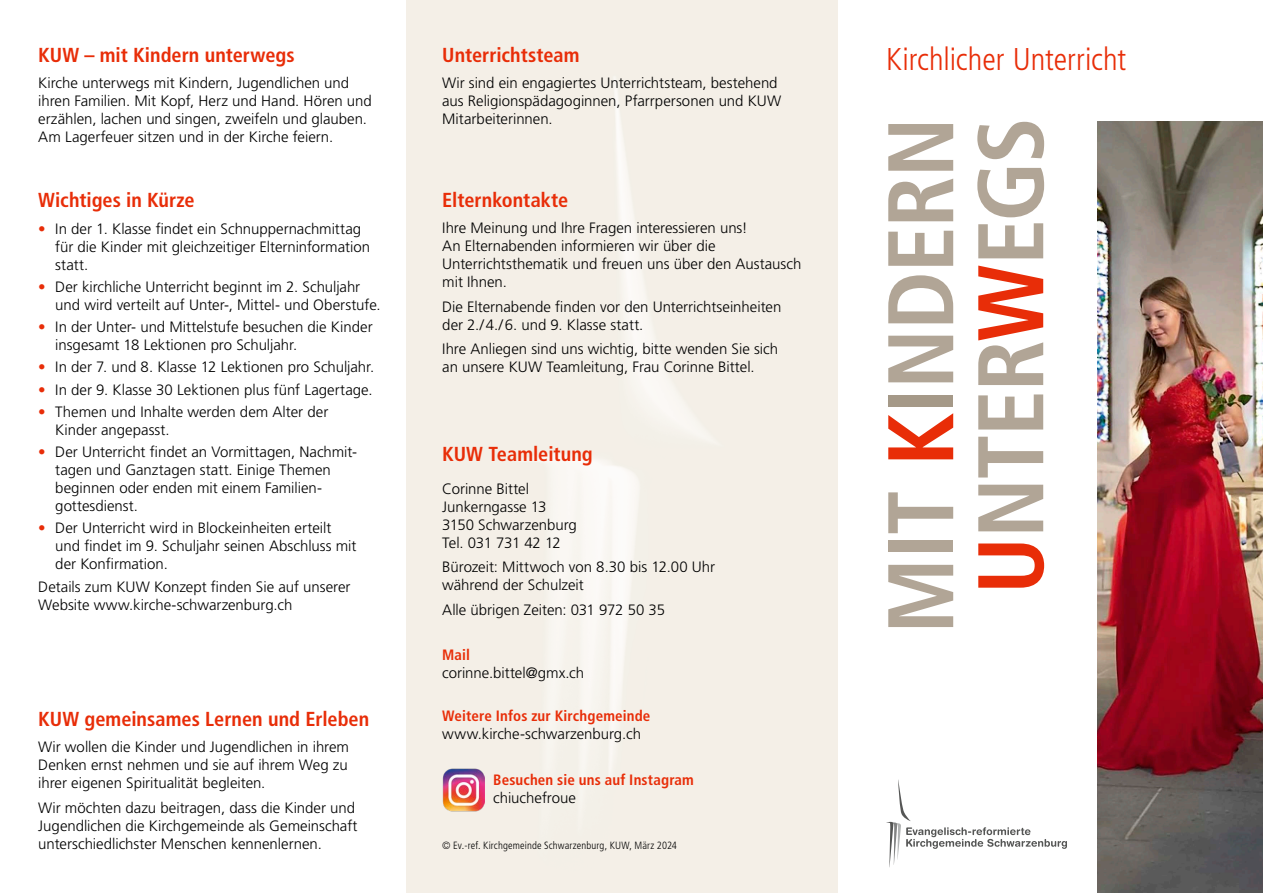
<style>
.page{position:relative;width:1263px;height:893px;background:#fff}
.page>*{position:absolute;margin:0;border:0;box-sizing:border-box;transform-origin:0 0}
.Tit0{font:700 condensed 93px "Frutiger LT Std";letter-spacing:-.015em;color:#b1a596}
.Fliesstext_KINDERK{font:300 condensed 31.5px "Frutiger LT Std";letter-spacing:-.005em;color:#e82d08}
.Titel1{font:700 condensed 20.25px "Frutiger LT Std";color:#e82d08}
.Fliesstext_KUW{font:300 15px/18px "Frutiger LT Std";color:#000}
.Fliesstext_KUW_Aufzä{font:300 15px/18px "Frutiger LT Std";color:#000}
.Titel3_KUW{font:700 condensed 15px "Frutiger LT Std";letter-spacing:.01em;color:#e82d08}
.Fliesstext_KUW_Einzu{font:300 15px "Frutiger LT Std";letter-spacing:-.005em;color:#000}
.Fliesstext_KUW-2{font:300 15px "Frutiger LT Std";letter-spacing:-.03em;color:#000}
.Fliesstext_KINDERK-2{font:300 condensed 10.5px "Frutiger LT Std";letter-spacing:.015em;color:#000}
.s1{color:#e82d08}
.s2{color:#a59988}
</style>
<div class="page">
<img style="left:1097px;top:122px;width:166px;height:771px">
<img style="left:442px;top:769px;width:43px;height:42px">
<svg style="left:886px;top:779px;width:181px;height:88px"></svg>
<p class="Titel1" style="left:38px;top:43px;width:258px">KUW – mit Kindern unterwegs</p>
<p class="Fliesstext_KUW" style="left:38px;top:75px;width:335px">Kirche unterwegs mit Kindern, Jugendlichen und ihren Familien. Mit Kopf, Herz und Hand. Hören und erzählen, lachen und singen, zweifeln und glauben.<br>Am Lagerfeuer sitzen und in der Kirche feiern.</p>
<p class="Titel1" style="left:38px;top:188px;width:158px">Wichtiges in Kürze</p>
<p class="Fliesstext_KUW_Aufzä" style="left:55px;top:220px;width:316px;text-indent:-17px"><span class="s1">•</span> In der 1. Klasse findet ein Schnuppernachmittag für die Kinder mit gleichzeitiger Elterninformation statt.</p>
<p class="Fliesstext_KUW_Aufzä" style="left:55px;top:278px;width:327px;text-indent:-17px"><span class="s1">•</span> Der kirchliche Unterricht beginnt im 2. Schuljahr und wird verteilt auf Unter-, Mittel- und Oberstufe.</p>
<p class="Fliesstext_KUW_Aufzä" style="left:55px;top:318px;width:319px;text-indent:-17px"><span class="s1">•</span> In der Unter- und Mittelstufe besuchen die Kinder insgesamt 18 Lektionen pro Schuljahr.</p>
<p class="Fliesstext_KUW_Aufzä" style="left:38px;top:358px;width:338px"><span class="s1">•</span> In der 7. und 8. Klasse 12 Lektionen pro Schuljahr.</p>
<p class="Fliesstext_KUW_Aufzä" style="left:38px;top:381px;width:336px"><span class="s1">•</span> In der 9. Klasse 30 Lektionen plus fünf Lagertage.</p>
<p class="Fliesstext_KUW_Aufzä" style="left:55px;top:403px;width:275px;text-indent:-17px"><span class="s1">•</span> Themen und Inhalte werden dem Alter der<br>Kinder angepasst.</p>
<p class="Fliesstext_KUW_Aufzä" style="left:55px;top:443px;width:303px;text-indent:-17px"><span class="s1">•</span> Der Unterricht findet an Vormittagen, Nachmit&shy;tagen und Ganztagen statt. Einige Themen beginnen oder enden mit einem Familien&shy;gottesdienst.</p>
<p class="Fliesstext_KUW_Aufzä" style="left:55px;top:519px;width:303px;text-indent:-17px"><span class="s1">•</span> Der Unterricht wird in Blockeinheiten erteilt und findet im 9. Schuljahr seinen Abschluss mit der Konfirmation.</p>
<p class="Fliesstext_KUW" style="left:38px;top:578px;width:314px">Details zum KUW Konzept finden Sie auf unserer<br>Website www.kirche-schwarzenburg.ch</p>
<p class="Titel1" style="left:38px;top:707px;width:332px">KUW gemeinsames Lernen und Erleben</p>
<p class="Fliesstext_KUW" style="left:38px;top:738px;width:312px;text-align:justify">Wir wollen die Kinder und Jugendlichen in ihrem Denken ernst nehmen und sie auf ihrem Weg zu ihrer eigenen Spiritualität begleiten.</p>
<p class="Fliesstext_KUW" style="left:38px;top:799px;width:321px">Wir möchten dazu beitragen, dass die Kinder und<br>Jugendlichen die Kirchgemeinde als Gemeinschaft unterschiedlichster Menschen kennenlernen.</p>
<p class="Titel1" style="left:442px;top:43px;width:139px">Unterrichtsteam</p>
<p class="Fliesstext_KUW" style="left:442px;top:75px;width:341px">Wir sind ein engagiertes Unterrichtsteam, bestehend aus Religionspädagoginnen, Pfarrpersonen und KUW<br>Mitarbeiterinnen.</p>
<p class="Titel1" style="left:442px;top:188px;width:128px">Elternkontakte</p>
<p class="Fliesstext_KUW" style="left:442px;top:219px;width:361px">Ihre Meinung und Ihre Fragen interessieren uns!<br>An Elternabenden informieren wir über die Unterrichtsthematik und freuen uns über den Austausch mit Ihnen.</p>
<p class="Fliesstext_KUW" style="left:442px;top:298px;width:341px">Die Elternabende finden vor den Unterrichtseinheiten der 2./4./6. und 9. Klasse statt.</p>
<p class="Fliesstext_KUW" style="left:442px;top:340px;width:337px">Ihre Anliegen sind uns wichtig, bitte wenden Sie sich an unsere KUW Teamleitung, Frau Corinne Bittel.</p>
<p class="Titel1" style="left:442px;top:442px;width:152px">KUW Teamleitung</p>
<p class="Fliesstext_KUW" style="left:442px;top:480px;width:88px">Corinne Bittel</p>
<p class="Fliesstext_KUW" style="left:442px;top:498px;width:106px">Junkerngasse 13</p>
<p class="Fliesstext_KUW" style="left:442px;top:516px;width:136px">3150 Schwarzenburg</p>
<p class="Fliesstext_KUW-2" style="left:442px;top:534px;width:120px">Tel. 031 731 42 12</p>
<p class="Fliesstext_KUW" style="left:442px;top:558px;width:274px">Bürozeit: Mittwoch von 8.30 bis 12.00 Uhr</p>
<p class="Fliesstext_KUW" style="left:442px;top:576px;width:143px">während der Schulzeit</p>
<p class="Fliesstext_KUW" style="left:442px;top:601px;width:224px">Alle übrigen Zeiten: 031 972 50 35</p>
<p class="Titel3_KUW" style="left:442px;top:645px;width:29px">Mail</p>
<p class="Fliesstext_KUW" style="left:442px;top:664px;width:143px">corinne.bittel@gmx.ch</p>
<p class="Titel3_KUW" style="left:442px;top:707px;width:210px">Weitere Infos zur Kirchgemeinde</p>
<p class="Fliesstext_KUW_Einzu" style="left:442px;top:726px;width:200px">www.kirche-schwarzenburg.ch</p>
<p class="Titel3_KUW" style="left:493px;top:771px;width:202px">Besuchen sie uns auf Instagram</p>
<p class="Fliesstext_KUW_Einzu" style="left:493px;top:789px;width:84px">chiuchefroue</p>
<p class="Fliesstext_KINDERK-2" style="left:442px;top:839px;width:236px">© Ev.-ref. Kirchgemeinde Schwarzenburg, KUW, März 2024</p>
<p class="Fliesstext_KINDERK" style="left:886px;top:42px;width:242px">Kirchlicher Unterricht</p>
<p class="Tit0" style="left:866px;top:634px;width:518px;rotate:-90deg">MIT <span class="s1">K</span><span class="s2">I</span>NDERN</p>
<p class="Tit0" style="left:956px;top:594px;width:478px;rotate:-90deg"><span class="s1">U</span>NTER<span class="s1">W</span>EGS</p>
</div>
